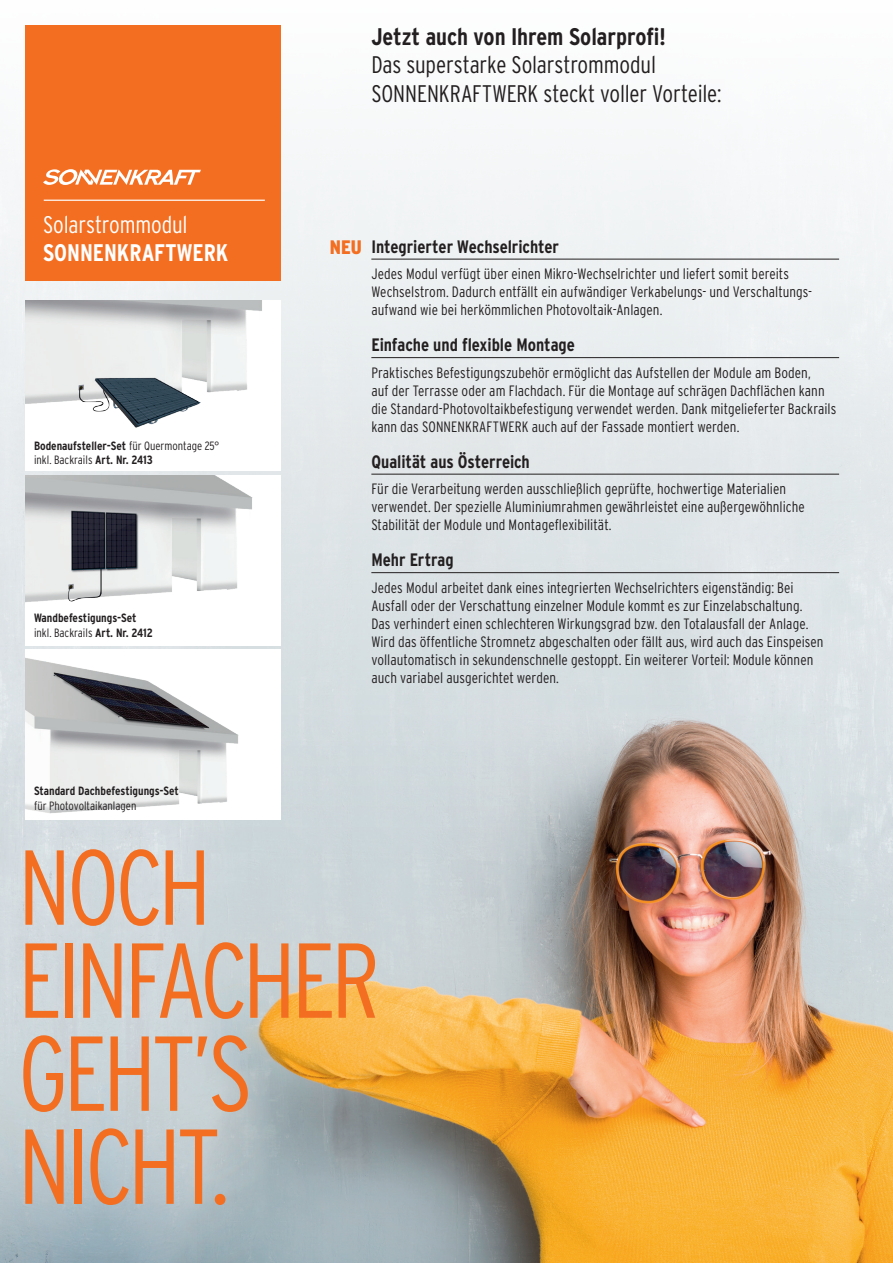
<style>
.page{position:relative;width:893px;height:1263px;background:#fff}
.page>*{position:absolute;margin:0;border:0;box-sizing:border-box;transform-origin:0 0}
.t1{font:300 106.2px/93px "Interstate Condensed";letter-spacing:-.045em;color:#f36e21}
.t2{font:300 24px/28.5px "Interstate Condensed";letter-spacing:-.005em;color:#231f20}
.t3{font:700 24px "Interstate Condensed";letter-spacing:-.005em;color:#231f20}
.t4{font:300 24px "Interstate Condensed";letter-spacing:-.005em;color:#fff}
.t5{font:700 24px "Interstate Condensed";color:#fff}
.t6{font:900 19.5px "Interstate Condensed";color:#f36e21}
.t7{font:700 18px "Interstate Condensed";letter-spacing:-.005em;color:#231f20}
.t8{font:300 15px/18px "Interstate Condensed";letter-spacing:.005em;color:#231f20}
.t9{font:300 12px/14.4px "Interstate Condensed";color:#231f20}
.t10{font:700 12px/14.4px "Interstate Condensed";color:#231f20}
.s1{font-weight:700}
.s2{font-weight:300}
</style>
<div class="page">
<img style="left:0;top:25px;width:893px;height:1238px">
<hr style="left:371px;top:259px;width:468px;height:1px;background:#231f20">
<hr style="left:371px;top:357px;width:468px;height:1px;background:#231f20">
<hr style="left:371px;top:474px;width:468px;height:1px;background:#231f20">
<hr style="left:371px;top:572px;width:468px;height:1px;background:#231f20">
<div style="left:26px;top:26px;width:255px;height:255px;background:#f36e21"></div>
<svg style="left:43px;top:169px;width:158px;height:16px"></svg>
<hr style="left:44px;top:200px;width:221px;height:1px;background:#fff">
<div style="left:26px;top:650px;width:255px;height:170px;background:#fff"></div>
<img style="left:26px;top:658px;width:213px;height:156px">
<div style="left:26px;top:475px;width:255px;height:170px;background:#fff"></div>
<img style="left:26px;top:475px;width:227px;height:127px">
<div style="left:26px;top:301px;width:255px;height:170px;background:#fff"></div>
<img style="left:26px;top:301px;width:236px;height:127px">
<h2 class="t4" style="left:43px;top:211px;width:146px">Solarstrommodul</h2>
<h2 class="t5" style="left:43px;top:239px;width:187px">SONNENKRAFTWERK</h2>
<p class="t9" style="left:34px;top:438px;width:187px"><span class="s1">Bodenaufsteller-Set</span> für Quermontage 25° inkl. Backrails <span class="s1">Art. Nr. 2413</span></p>
<p class="t10" style="left:34px;top:611px;width:121px">Wandbefestigungs-Set <span class="s2">inkl. Backrails</span> Art. Nr. 2412</p>
<p class="t10" style="left:34px;top:784px;width:146px">Standard Dachbefestigungs-Set</p>
<p class="t9" style="left:34px;top:798px;width:104px">für Photovoltaikanlagen</p>
<h2 class="t3" style="left:371px;top:23px;width:296px">Jetzt auch von Ihrem Solarprofi!</h2>
<h2 class="t2" style="left:371px;top:50px;width:352px">Das superstarke Solarstrommodul<br>SONNENKRAFTWERK steckt voller Vorteile:</h2>
<h3 class="t6" style="left:330px;top:236px;width:33px">NEU</h3>
<p class="t7" style="left:371px;top:236px;width:189px">Integrierter Wechselrichter</p>
<p class="t8" style="left:371px;top:265px;width:442px">Jedes Modul verfügt über einen Mikro-Wechselrichter und liefert somit bereits<br>Wechselstrom. Dadurch entfällt ein aufwändiger Verkabelungs- und Verschaltungs&shy;aufwand wie bei herkömmlichen Photovoltaik-Anlagen.</p>
<p class="t7" style="left:371px;top:335px;width:205px">Einfache und flexible Montage</p>
<p class="t8" style="left:371px;top:363px;width:466px">Praktisches Befestigungszubehör ermöglicht das Aufstellen der Module am Boden,<br>auf der Terrasse oder am Flachdach. Für die Montage auf schrägen Dachflächen kann die Standard-Photovoltaikbefestigung verwendet werden. Dank mitgelieferter Backrails kann das SONNENKRAFTWERK auch auf der Fassade montiert werden.</p>
<p class="t7" style="left:371px;top:451px;width:160px">Qualität aus Österreich</p>
<p class="t8" style="left:371px;top:480px;width:435px">Für die Verarbeitung werden ausschließlich geprüfte, hochwertige Materialien verwendet. Der spezielle Aluminiumrahmen gewährleistet eine außergewöhnliche<br>Stabilität der Module und Montageflexibilität.</p>
<p class="t7" style="left:371px;top:550px;width:84px">Mehr Ertrag</p>
<p class="t8" style="left:371px;top:578px;width:454px">Jedes Modul arbeitet dank eines integrierten Wechselrichters eigenständig: Bei Ausfall oder der Verschattung einzelner Module kommt es zur Einzelabschaltung.<br>Das verhindert einen schlechteren Wirkungsgrad bzw. den Totalausfall der Anlage.<br>Wird das öffentliche Stromnetz abgeschalten oder fällt aus, wird auch das Einspeisen vollautomatisch in sekundenschnelle gestoppt. Ein weiterer Vorteil: Module können auch variabel ausgerichtet werden.</p>
<h1 class="t1" style="left:18px;top:840px;width:364px">NOCH<br>EINFACHER<br>GEHT’S<br>NICHT.</h1>
</div>
